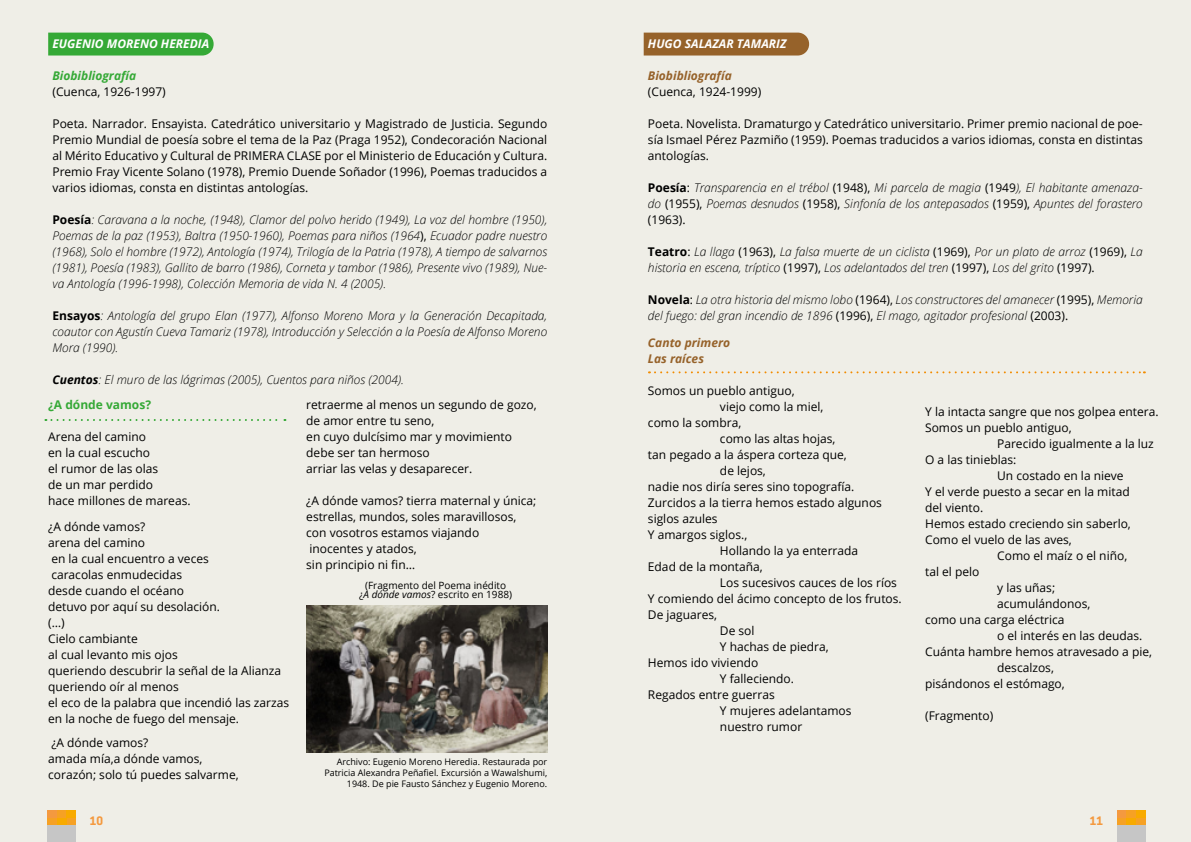
<style>
.page{position:relative;width:1191px;height:842px;background:#efeee7}
.page>*{position:absolute;margin:0;border:0;box-sizing:border-box;transform-origin:0 0}
.t1{font:12px/16px "Open Sans";color:#000}
.t2{font:italic 300 12px/16px "Open Sans";color:#000;text-align:justify}
.t3{font:italic 700 12px "Open Sans";color:#fff}
.t4{font:italic 700 12px/16px "Open Sans";color:#96622a}
.t5{font:italic 700 12px "Open Sans";color:#35a936}
.t6{font:700 12px "Open Sans";color:#35a936}
.t7{font:700 11px "Cooper Hewitt";color:#f4993f}
.t8{font:10px/9px "Open Sans";color:#000;text-align:center}
.t9{font:9px/10.8px "Open Sans";color:#000;text-align:right}
.s1{font-weight:700;font-style:normal}
.s2{font-weight:400;font-style:normal}
.s3{font-weight:700}
.s4{font-style:italic}
</style>
<div class="page">
<svg style="left:649px;top:371px;width:495px;height:2px"></svg>
<svg style="left:45px;top:419px;width:240px;height:2px"></svg>
<div style="left:48px;top:33px;width:166px;height:23px;background:#35a936"></div>
<div style="left:643px;top:33px;width:166px;height:23px;background:#96622a"></div>
<img style="left:306px;top:605px;width:241px;height:147px">
<div style="left:48px;top:810px;width:28px;height:8px;background:#f4993f"></div>
<div style="left:48px;top:818px;width:28px;height:8px;background:#f6a124"></div>
<div style="left:57px;top:810px;width:9px;height:8px;background:#f6a124"></div>
<div style="left:66px;top:810px;width:10px;height:8px;background:#f8aa00"></div>
<div style="left:57px;top:818px;width:9px;height:8px;background:#f8aa00"></div>
<div style="left:48px;top:825px;width:28px;height:17px;background:#c6c6c6"></div>
<div style="left:1117px;top:810px;width:28px;height:8px;background:#f4993f"></div>
<div style="left:1117px;top:818px;width:28px;height:8px;background:#f6a124"></div>
<div style="left:1126px;top:810px;width:10px;height:8px;background:#f6a124"></div>
<div style="left:1136px;top:810px;width:9px;height:8px;background:#f8aa00"></div>
<div style="left:1126px;top:818px;width:10px;height:8px;background:#f8aa00"></div>
<div style="left:1117px;top:825px;width:28px;height:17px;background:#c6c6c6"></div>
<p class="t3" style="left:52px;top:35px;width:158px">EUGENIO MORENO HEREDIA</p>
<p class="t5" style="left:52px;top:67px;width:85px">Biobibliografía</p>
<p class="t1" style="left:52px;top:83px;width:115px">(Cuenca, 1926-1997)</p>
<p class="t1" style="left:52px;top:116px;width:496px;text-align:justify">Poeta. Narrador. Ensayista. Catedrático universitario y Magistrado de Justicia. Segundo Premio Mundial de poesía sobre el tema de la Paz (Praga 1952), Condecoración Nacional al Mérito Educativo y Cultural de PRIMERA CLASE por el Ministerio de Educación y Cultura.<br>Premio Fray Vicente Solano (1978), Premio Duende Soñador (1996), Poemas traducidos a varios idiomas, consta en distintas antologías.</p>
<p class="t2" style="left:52px;top:211px;width:496px"><span class="s1">Poesía</span>: Caravana a la noche, (1948), Clamor del polvo herido (1949), La voz del hombre (1950), Poemas de la paz (1953), Baltra (1950-1960), Poemas para niños (1964<span class="s2">),</span> Ecuador padre nuestro (1968), Solo el hombre (1972), Antología (1974), Trilogía de la Patria (1978), A tiempo de salvarnos (1981), Poesía (1983), Gallito de barro (1986), Corneta y tambor (1986), Presente vivo (1989), Nue&shy;va Antología (1996-1998), Colección Memoria de vida N. 4 (2005).</p>
<p class="t2" style="left:52px;top:307px;width:496px"><span class="s1">Ensayos</span>: Antología del grupo Elan (1977), Alfonso Moreno Mora y la Generación Decapitada, coautor con Agustín Cueva Tamariz (1978), Introducción y Selección a la Poesía de Alfonso Moreno Mora (1990).</p>
<p class="t2" style="left:52px;top:371px;width:353px"><span class="s3">Cuentos</span>: El muro de las lágrimas (2005), Cuentos para niños (2004).</p>
<p class="t6" style="left:48px;top:396px;width:104px">¿A dónde vamos?</p>
<p class="t1" style="left:48px;top:428px;width:144px">Arena del camino<br>en la cual escucho<br>el rumor de las olas<br>de un mar perdido<br>hace millones de mareas.</p>
<p class="t1" style="left:48px;top:518px;width:242px">¿A dónde vamos?<br>arena del camino<br>en la cual encuentro a veces<br>caracolas enmudecidas<br>desde cuando el océano<br>detuvo por aquí su desolación.<br>(…)<br>Cielo cambiante<br>al cual levanto mis ojos<br>queriendo descubrir la señal de la Alianza queriendo oír al menos<br>el eco de la palabra que incendió las zarzas en la noche de fuego del mensaje.</p>
<p class="t1" style="left:48px;top:734px;width:192px">¿A dónde vamos?<br>amada mía,a dónde vamos, corazón; solo tú puedes salvarme,</p>
<p class="t1" style="left:306px;top:396px;width:232px">retraerme al menos un segundo de gozo, de amor entre tu seno,<br>en cuyo dulcísimo mar y movimiento debe ser tan hermoso<br>arriar las velas y desaparecer.</p>
<p class="t1" style="left:306px;top:492px;width:232px">¿A dónde vamos? tierra maternal y única; estrellas, mundos, soles maravillosos, con vosotros estamos viajando<br>inocentes y atados,<br>sin principio ni fin…</p>
<p class="t8" style="left:359px;top:580px;width:154px">(Fragmento del Poema inédito ¿<span class="s4">A dónde vamos</span>? escrito en 1988)</p>
<p class="t9" style="left:324px;top:756px;width:224px">Archivo: Eugenio Moreno Heredia. Restaurada por<br>Patricia Alexandra Peñafiel. Excursión a Wawalshumi,<br>1948. De pie Fausto Sánchez y Eugenio Moreno.</p>
<p class="t3" style="left:648px;top:35px;width:140px">HUGO SALAZAR TAMARIZ</p>
<p class="t4" style="left:648px;top:67px;width:85px">Biobibliografía</p>
<p class="t1" style="left:648px;top:83px;width:115px">(Cuenca, 1924-1999)</p>
<p class="t1" style="left:648px;top:115px;width:496px;text-align:justify">Poeta. Novelista. Dramaturgo y Catedrático universitario. Primer premio nacional de poe&shy;sía Ismael Pérez Pazmiño (1959). Poemas traducidos a varios idiomas, consta en distintas antologías.</p>
<p class="t2" style="left:648px;top:179px;width:496px"><span class="s1">Poesía</span><span class="s2">:</span> Transparencia en el trébol <span class="s2">(1948),</span> Mi parcela de magia <span class="s2">(1949</span>), El habitante amenaza&shy;do <span class="s2">(1955),</span> Poemas desnudos <span class="s2">(1958),</span> Sinfonía de los antepasados <span class="s2">(1959),</span> Apuntes del forastero <span class="s2">(1963).</span></p>
<p class="t2" style="left:648px;top:243px;width:496px"><span class="s1">Teatro</span><span class="s2">:</span> La llaga <span class="s2">(1963),</span> La falsa muerte de un ciclista <span class="s2">(1969),</span> Por un plato de arroz <span class="s2">(1969),</span> La historia en escena, tríptico <span class="s2">(1997),</span> Los adelantados del tren <span class="s2">(1997),</span> Los del grito <span class="s2">(1997).</span></p>
<p class="t2" style="left:648px;top:291px;width:496px"><span class="s1">Novela</span><span class="s2">:</span> La otra historia del mismo lobo <span class="s2">(1964),</span> Los constructores del amanecer <span class="s2">(1995),</span> Memoria del fuego: del gran incendio de 1896 <span class="s2">(1996),</span> El mago, agitador profesional <span class="s2">(2003).</span></p>
<p class="t4" style="left:648px;top:334px;width:84px">Canto primero<br>Las raíces</p>
<p class="t1" style="left:648px;top:382px;width:148px">Somos un pueblo antiguo,</p>
<p class="t1" style="left:720px;top:398px;width:105px">viejo como la miel,</p>
<p class="t1" style="left:648px;top:414px;width:95px">como la sombra,</p>
<p class="t1" style="left:720px;top:430px;width:117px">como las altas hojas,</p>
<p class="t1" style="left:648px;top:446px;width:200px">tan pegado a la áspera corteza que,</p>
<p class="t1" style="left:720px;top:462px;width:47px">de lejos,</p>
<p class="t1" style="left:648px;top:478px;width:208px">nadie nos diría seres sino topografía.</p>
<p class="t1" style="left:648px;top:494px;width:235px">Zurcidos a la tierra hemos estado algunos</p>
<p class="t1" style="left:648px;top:510px;width:71px">siglos azules</p>
<p class="t1" style="left:648px;top:526px;width:101px">Y amargos siglos.,</p>
<p class="t1" style="left:720px;top:542px;width:140px">Hollando la ya enterrada</p>
<p class="t1" style="left:648px;top:558px;width:116px">Edad de la montaña,</p>
<p class="t1" style="left:720px;top:574px;width:178px">Los sucesivos cauces de los ríos</p>
<p class="t1" style="left:648px;top:590px;width:255px">Y comiendo del ácimo concepto de los frutos.</p>
<p class="t1" style="left:648px;top:606px;width:71px">De jaguares,</p>
<p class="t1" style="left:720px;top:622px;width:36px">De sol</p>
<p class="t1" style="left:720px;top:638px;width:110px">Y hachas de piedra,</p>
<p class="t1" style="left:648px;top:654px;width:112px">Hemos ido viviendo</p>
<p class="t1" style="left:720px;top:670px;width:76px">Y falleciendo.</p>
<p class="t1" style="left:648px;top:686px;width:128px">Regados entre guerras</p>
<p class="t1" style="left:720px;top:702px;width:133px">Y mujeres adelantamos</p>
<p class="t1" style="left:720px;top:718px;width:84px">nuestro rumor</p>
<p class="t1" style="left:925px;top:403px;width:235px">Y la intacta sangre que nos golpea entera.</p>
<p class="t1" style="left:925px;top:419px;width:148px">Somos un pueblo antiguo,</p>
<p class="t1" style="left:997px;top:435px;width:158px">Parecido igualmente a la luz</p>
<p class="t1" style="left:925px;top:451px;width:93px">O a las tinieblas:</p>
<p class="t1" style="left:997px;top:467px;width:128px">Un costado en la nieve</p>
<p class="t1" style="left:925px;top:483px;width:206px">Y el verde puesto a secar en la mitad</p>
<p class="t1" style="left:925px;top:499px;width:60px">del viento.</p>
<p class="t1" style="left:925px;top:515px;width:207px">Hemos estado creciendo sin saberlo,</p>
<p class="t1" style="left:925px;top:531px;width:148px">Como el vuelo de las aves,</p>
<p class="t1" style="left:997px;top:547px;width:132px">Como el maíz o el niño,</p>
<p class="t1" style="left:925px;top:563px;width:56px">tal el pelo</p>
<p class="t1" style="left:997px;top:579px;width:60px">y las uñas;</p>
<p class="t1" style="left:997px;top:595px;width:95px">acumulándonos,</p>
<p class="t1" style="left:925px;top:611px;width:141px">como una carga eléctrica</p>
<p class="t1" style="left:997px;top:627px;width:147px">o el interés en las deudas.</p>
<p class="t1" style="left:925px;top:643px;width:228px">Cuánta hambre hemos atravesado a pie,</p>
<p class="t1" style="left:997px;top:659px;width:58px">descalzos,</p>
<p class="t1" style="left:925px;top:675px;width:141px">pisándonos el estómago,</p>
<p class="t1" style="left:925px;top:707px;width:70px">(Fragmento)</p>
<p class="t7" style="left:90px;top:815px;width:15px">10</p>
<p class="t7" style="left:1089px;top:815px;width:15px">11</p>
</div>
